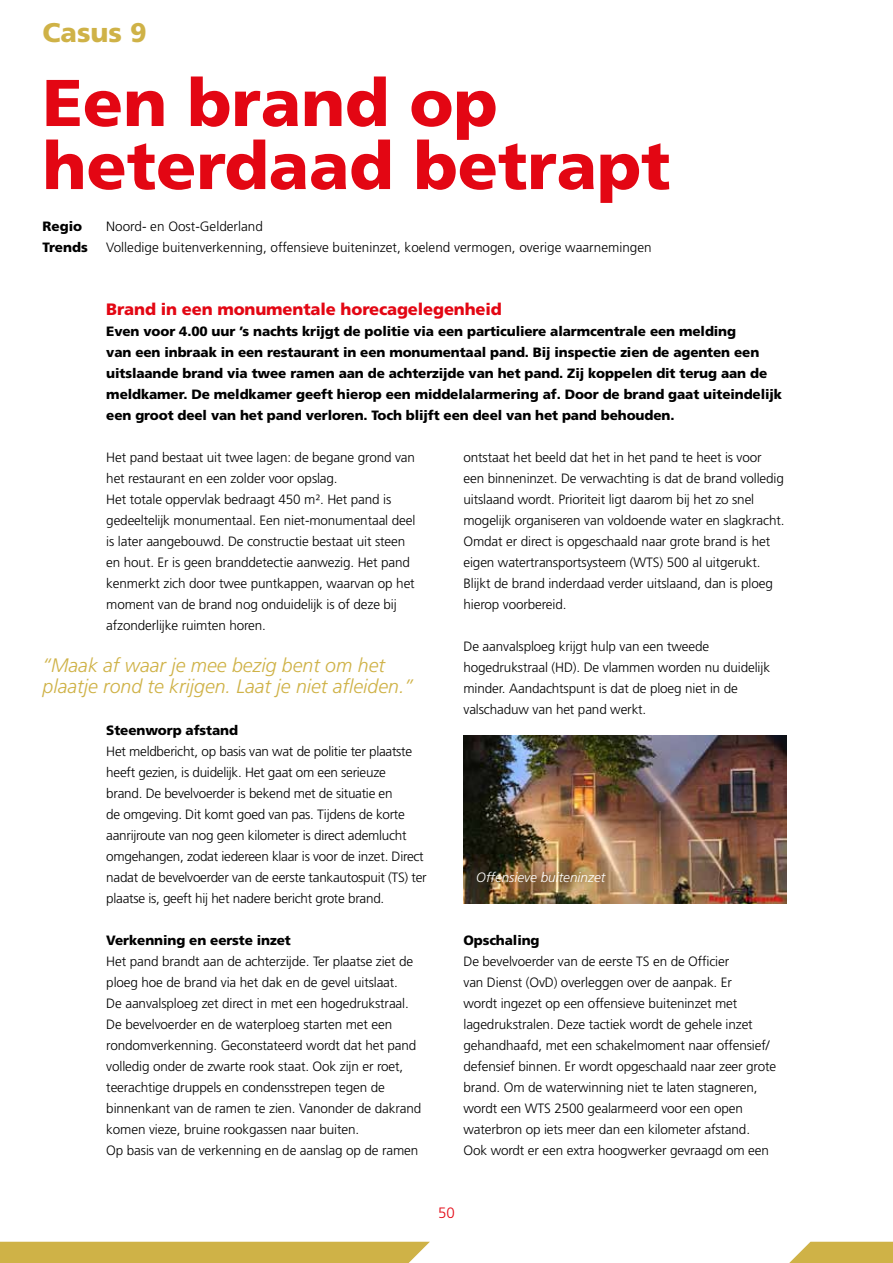
<style>
.page{position:relative;width:893px;height:1263px;background:#fff}
.page>*{position:absolute;margin:0;border:0;box-sizing:border-box;transform-origin:0 0}
.t1{font:900 66px/63px "Frutiger LT Std";color:#e30613}
.t2{font:900 27px "Frutiger LT Std";color:#cfb247}
.t3{font:italic 300 19.5px/21px "Frutiger LT Std";color:#cfb247}
.t4{font:900 16.5px "Frutiger LT Std";letter-spacing:-.01em;color:#e30613}
.t5{font:300 15px "Frutiger LT Std";color:#e30613}
.t6{font:300 13.5px/21px "Frutiger LT Std";letter-spacing:-.01em;color:#000}
.t7{font:900 13.5px/21px "Frutiger LT Std";letter-spacing:-.01em;color:#000}
.t8{font:italic 300 13.5px "Frutiger LT Std";color:#fff}
</style>
<div class="page">
<div style="left:0;top:1242px;width:430px;height:21px;background:#cfb247"></div>
<svg style="left:789px;top:1242px;width:104px;height:21px;background:#d3b959"></svg>
<img style="left:463px;top:735px;width:324px;height:168px">
<h2 class="t2" style="left:43px;top:16px;width:106px">Casus 9</h2>
<h1 class="t1" style="left:43px;top:71px;width:629px">Een brand op heterdaad betrapt</h1>
<p class="t7" style="left:43px;top:216px;width:41px">Regio</p>
<p class="t6" style="left:106px;top:216px;width:158px">Noord- en Oost-Gelderland</p>
<p class="t7" style="left:43px;top:237px;width:47px">Trends</p>
<p class="t6" style="left:106px;top:237px;width:547px">Volledige buitenverkenning, offensieve buiteninzet, koelend vermogen, overige waarnemingen</p>
<p class="t4" style="left:106px;top:299px;width:397px">Brand in een monumentale horecagelegenheid</p>
<p class="t7" style="left:106px;top:321px;width:677px">Even voor 4.00 uur ’s nachts krijgt de politie via een particuliere alarmcentrale een melding<br>van een inbraak in een restaurant in een monumentaal pand. Bij inspectie zien de agenten een uitslaande brand via twee ramen aan de achterzijde van het pand. Zij koppelen dit terug aan de meldkamer. De meldkamer geeft hierop een middelalarmering af. Door de brand gaat uiteindelijk een groot deel van het pand verloren. Toch blijft een deel van het pand behouden.</p>
<p class="t6" style="left:106px;top:447px;width:311px">Het pand bestaat uit twee lagen: de begane grond van het restaurant en een zolder voor opslag.<br>Het totale oppervlak bedraagt 450 m². Het pand is gedeeltelijk monumentaal. Een niet-monumentaal deel is later aangebouwd. De constructie bestaat uit steen en hout. Er is geen branddetectie aanwezig. Het pand kenmerkt zich door twee puntkappen, waarvan op het moment van de brand nog onduidelijk is of deze bij afzonderlijke ruimten horen.</p>
<p class="t6" style="left:463px;top:447px;width:323px">ontstaat het beeld dat het in het pand te heet is voor een binneninzet. De verwachting is dat de brand volledig uitslaand wordt. Prioriteit ligt daarom bij het zo snel mogelijk organiseren van voldoende water en slagkracht.<br>Omdat er direct is opgeschaald naar grote brand is het eigen watertransportsysteem (WTS) 500 al uitgerukt.<br>Blijkt de brand inderdaad verder uitslaand, dan is ploeg hierop voorbereid.</p>
<p class="t6" style="left:463px;top:636px;width:308px">De aanvalsploeg krijgt hulp van een tweede hogedrukstraal (HD). De vlammen worden nu duidelijk minder. Aandachtspunt is dat de ploeg niet in de valschaduw van het pand werkt.</p>
<h3 class="t3" style="left:43px;top:655px;width:372px">“Maak af waar je mee bezig bent om het plaatje rond te krijgen. Laat je niet afleiden.”</h3>
<p class="t7" style="left:106px;top:720px;width:133px">Steenworp afstand</p>
<p class="t6" style="left:106px;top:741px;width:322px">Het meldbericht, op basis van wat de politie ter plaatste heeft gezien, is duidelijk. Het gaat om een serieuze<br>brand. De bevelvoerder is bekend met de situatie en<br>de omgeving. Dit komt goed van pas. Tijdens de korte aanrijroute van nog geen kilometer is direct ademlucht omgehangen, zodat iedereen klaar is voor de inzet. Direct nadat de bevelvoerder van de eerste tankautospuit (TS) ter plaatse is, geeft hij het nadere bericht grote brand.</p>
<p class="t7" style="left:106px;top:930px;width:186px">Verkenning en eerste inzet</p>
<p class="t6" style="left:106px;top:951px;width:316px">Het pand brandt aan de achterzijde. Ter plaatse ziet de ploeg hoe de brand via het dak en de gevel uitslaat.<br>De aanvalsploeg zet direct in met een hogedrukstraal.<br>De bevelvoerder en de waterploeg starten met een rondomverkenning. Geconstateerd wordt dat het pand volledig onder de zwarte rook staat. Ook zijn er roet, teerachtige druppels en condensstrepen tegen de binnenkant van de ramen te zien. Vanonder de dakrand komen vieze, bruine rookgassen naar buiten.<br>Op basis van de verkenning en de aanslag op de ramen</p>
<p class="t8" style="left:476px;top:870px;width:130px">Offensieve buiteninzet</p>
<p class="t7" style="left:463px;top:930px;width:78px">Opschaling</p>
<p class="t6" style="left:463px;top:951px;width:314px">De bevelvoerder van de eerste TS en de Officier<br>van Dienst (OvD) overleggen over de aanpak. Er<br>wordt ingezet op een offensieve buiteninzet met lagedrukstralen. Deze tactiek wordt de gehele inzet gehandhaafd, met een schakelmoment naar offensief/ defensief binnen. Er wordt opgeschaald naar zeer grote brand. Om de waterwinning niet te laten stagneren, wordt een WTS 2500 gealarmeerd voor een open waterbron op iets meer dan een kilometer afstand.<br>Ook wordt er een extra hoogwerker gevraagd om een</p>
<p class="t5" style="left:438px;top:1204px;width:18px">50</p>
</div>
